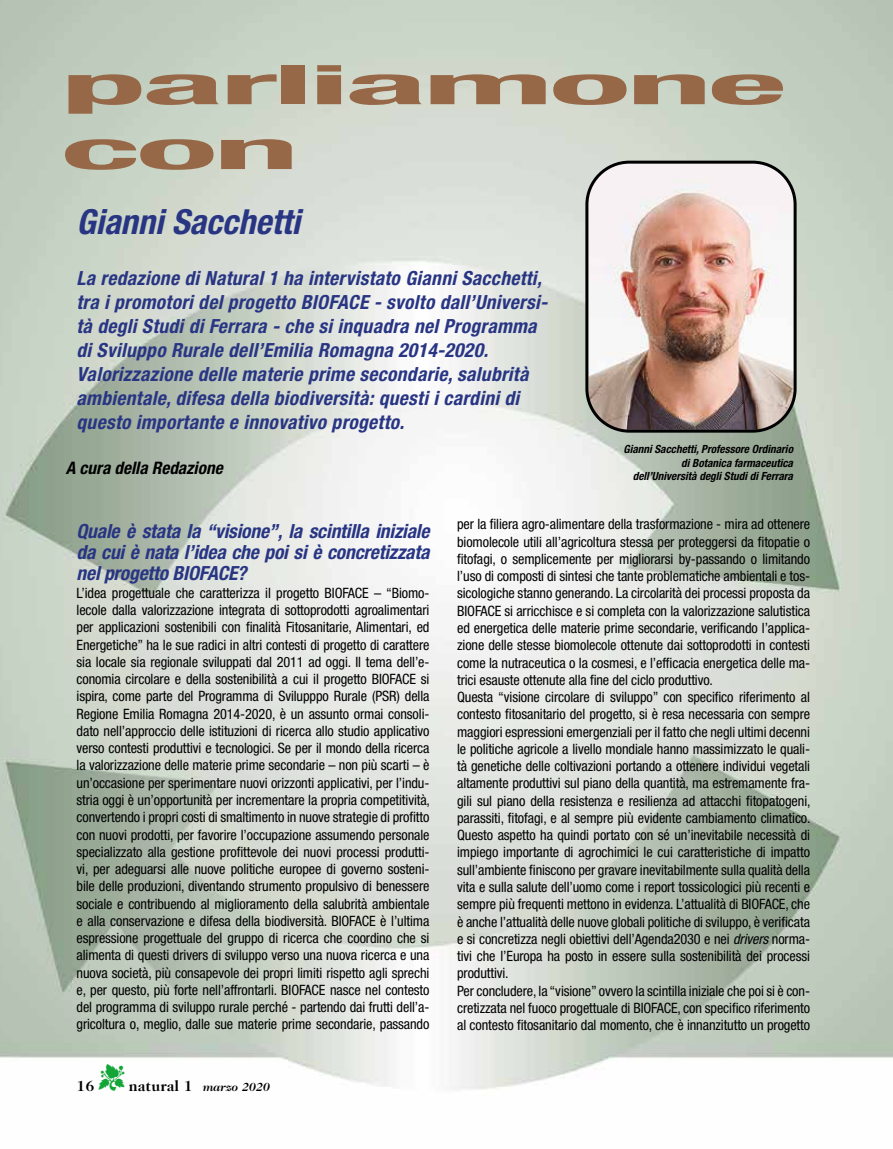
<style>
.page{position:relative;width:893px;height:1149px;background:#fff}
.page>*{position:absolute;margin:0;border:0;box-sizing:border-box;transform-origin:0 0}
.t1{font:700 condensed 54px/64.8px "Helvetica Neue LT Std";letter-spacing:-.03em;color:#976848;scale:3.2 1}
.t2{font:italic 700 condensed 34.5px "Helvetica Neue LT Std";color:#283583}
.t3{font:italic 700 condensed 19.5px/24px "Helvetica Neue LT Std";letter-spacing:.015em;color:#283583;text-align:justify}
.t4{font:italic 700 condensed 17.25px "Helvetica Neue LT Std";color:#000}
.t5{font:700 15px "Caslon 224 IT Cby BT";color:#000}
.t6{font:condensed 14.25px/17.2px "Helvetica Neue LT Std";letter-spacing:-.01em;color:#000;text-align:justify}
.t7{font:italic 700 12px "Caslon 224 IT Cby BT";color:#000}
.t8{font:italic 700 condensed 11.25px/13.5px "Helvetica Neue LT Std";color:#000;text-align:right}
.s1{font-style:italic}
.s2{color:#13a538}
.s3{font-style:normal;font-size:15px}
</style>
<div class="page">
<img style="left:0;top:0;width:893px;height:1090px">
<img style="left:588px;top:162px;width:207px;height:267px">
<div style="left:585px;top:161px;width:212px;height:271px;border:3px solid #000;border-radius:43px"></div>
<h1 class="t1" style="left:61px;top:52px;width:229px">parliamone con</h1>
<h2 class="t2" style="left:77px;top:201px;width:225px">Gianni Sacchetti</h2>
<p class="t3" style="left:77px;top:266px;width:473px;text-align:left">La redazione di Natural 1 ha intervistato Gianni Sacchetti, tra i promotori del progetto BIOFACE - svolto dall’Universi&shy;tà degli Studi di Ferrara - che si inquadra nel Programma di Sviluppo Rurale dell’Emilia Romagna 2014-2020.<br>Valorizzazione delle materie prime secondarie, salubrità ambientale, difesa della biodiversità: questi i cardini di questo importante e innovativo progetto.</p>
<p class="t4" style="left:66px;top:457px;width:158px">A cura della Redazione</p>
<p class="t8" style="left:623px;top:442px;width:171px">Gianni Sacchetti, Professore Ordinario di Botanica farmaceutica dell’Università degli Studi di Ferrara</p>
<p class="t6" style="left:457px;top:515px;width:355px;text-align:left">per la filiera agro-alimentare della trasformazione - mira ad ottenere biomolecole utili all’agricoltura stessa per proteggersi da fitopatie o fitofagi, o semplicemente per migliorarsi by-passando o limitando l’uso di composti di sintesi che tante problematiche ambientali e tos&shy;sicologiche stanno generando. La circolarità dei processi proposta da BIOFACE si arricchisce e si completa con la valorizzazione salutistica ed energetica delle materie prime secondarie, verificando l’applica&shy;zione delle stesse biomolecole ottenute dai sottoprodotti in contesti come la nutraceutica o la cosmesi, e l’efficacia energetica delle ma&shy;trici esauste ottenute alla fine del ciclo produttivo.<br>Questa “visione circolare di sviluppo” con specifico riferimento al contesto fitosanitario del progetto, si è resa necessaria con sempre maggiori espressioni emergenziali per il fatto che negli ultimi decenni le politiche agricole a livello mondiale hanno massimizzato le quali&shy;tà genetiche delle coltivazioni portando a ottenere individui vegetali altamente produttivi sul piano della quantità, ma estremamente fra&shy;gili sul piano della resistenza e resilienza ad attacchi fitopatogeni, parassiti, fitofagi, e al sempre più evidente cambiamento climatico.<br>Questo aspetto ha quindi portato con sé un’inevitabile necessità di impiego importante di agrochimici le cui caratteristiche di impatto sull’ambiente finiscono per gravare inevitabilmente sulla qualità della vita e sulla salute dell’uomo come i report tossicologici più recenti e sempre più frequenti mettono in evidenza. L’attualità di BIOFACE, che è anche l’attualità delle nuove globali politiche di sviluppo, è verificata e si concretizza negli obiettivi dell’Agenda2030 e nei <span class="s1">drivers</span> norma&shy;tivi che l’Europa ha posto in essere sulla sostenibilità dei processi produttivi.<br>Per concludere, la “visione” ovvero la scintilla iniziale che poi si è con&shy;cretizzata nel fuoco progettuale di BIOFACE, con specifico riferimento al contesto fitosanitario dal momento, che è innanzitutto un progetto</p>
<h3 class="t3" style="left:77px;top:521px;width:354px;line-height:21px">Quale è stata la “visione”, la scintilla iniziale da cui è nata l’idea che poi si è concretizzata nel progetto BIOFACE?</h3>
<p class="t6" style="left:77px;top:583px;width:355px">L’idea progettuale che caratterizza il progetto BIOFACE – “Biomo&shy;lecole dalla valorizzazione integrata di sottoprodotti agroalimentari per applicazioni sostenibili con finalità Fitosanitarie, Alimentari, ed Energetiche” ha le sue radici in altri contesti di progetto di carattere sia locale sia regionale sviluppati dal 2011 ad oggi. Il tema dell’e&shy;conomia circolare e della sostenibilità a cui il progetto BIOFACE si ispira, come parte del Programma di Svilupppo Rurale (PSR) della Regione Emilia Romagna 2014-2020, è un assunto ormai consoli&shy;dato nell’approccio delle istituzioni di ricerca allo studio applicativo verso contesti produttivi e tecnologici. Se per il mondo della ricerca la valorizzazione delle materie prime secondarie – non più scarti – è un’occasione per sperimentare nuovi orizzonti applicativi, per l’indu&shy;stria oggi è un’opportunità per incrementare la propria competitività, convertendo i propri costi di smaltimento in nuove strategie di profitto con nuovi prodotti, per favorire l’occupazione assumendo personale specializzato alla gestione profittevole dei nuovi processi produtti&shy;vi, per adeguarsi alle nuove politiche europee di governo sosteni&shy;bile delle produzioni, diventando strumento propulsivo di benessere sociale e contribuendo al miglioramento della salubrità ambientale e alla conservazione e difesa della biodiversità. BIOFACE è l’ultima espressione progettuale del gruppo di ricerca che coordino che si alimenta di questi drivers di sviluppo verso una nuova ricerca e una nuova società, più consapevole dei propri limiti rispetto agli sprechi e, per questo, più forte nell’affrontarli. BIOFACE nasce nel contesto del programma di sviluppo rurale perché - partendo dai frutti dell’a&shy;gricoltura o, meglio, dalle sue materie prime secondarie, passando</p>
<p class="t7" style="left:99px;top:1079px;width:173px"><span class="s2">▼</span> <span class="s3">natural 1</span> marzo 2020</p>
<p class="t5" style="left:77px;top:1076px;width:19px">16</p>
</div>
